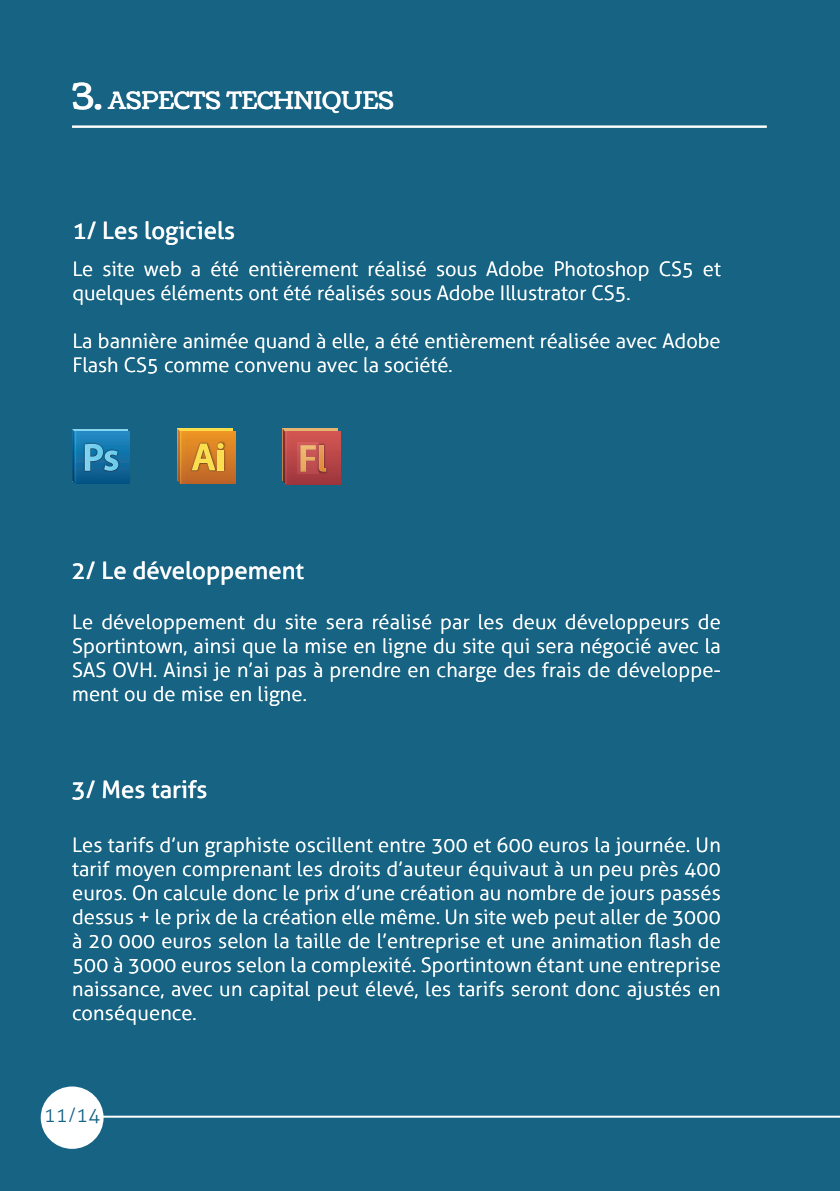
<style>
.page{position:relative;width:840px;height:1191px;background:#fff}
.page>*{position:absolute;margin:0;border:0;box-sizing:border-box;transform-origin:0 0}
.t1{font:24px "Aller";color:#fff}
.t2{font:24px "Coustard";color:#fff}
.t3{font:300 20px/24px "Aller";color:#fff}
.t4{font:300 20px "Aller";color:#166383}
.s1{font-size:36px}
</style>
<div class="page">
<div style="left:0;top:0;width:839px;height:1191px;background:#166383"></div>
<hr style="left:101px;top:1115px;width:738px;height:2px;background:#fff">
<div style="left:41px;top:1086px;width:62px;height:62px;background:#fff;border-radius:50%"></div>
<svg style="left:75px;top:429px;width:52px;height:3px"></svg>
<div style="left:75px;top:432px;width:55px;height:52px;background:linear-gradient(to bottom,#208cc5,#085585)"></div>
<svg style="left:72px;top:429px;width:3px;height:55px"></svg>
<svg style="left:75px;top:432px;width:4px;height:52px"></svg>
<img style="left:83px;top:441px;width:38px;height:32px">
<svg style="left:85px;top:444px;width:33px;height:27px"></svg>
<div style="left:177px;top:428px;width:55px;height:52px;background:#fadc4a"></div>
<div style="left:180px;top:431px;width:55px;height:52px;background:linear-gradient(to bottom,#ee9624,#bd6529)"></div>
<svg style="left:177px;top:429px;width:3px;height:54px"></svg>
<svg style="left:180px;top:431px;width:4px;height:52px"></svg>
<img style="left:189px;top:441px;width:37px;height:31px">
<svg style="left:191px;top:443px;width:32px;height:28px"></svg>
<div style="left:218px;top:451px;width:5px;height:19px;background:#fbde4d"></div>
<svg style="left:285px;top:428px;width:52px;height:4px"></svg>
<div style="left:285px;top:432px;width:55px;height:53px;background:linear-gradient(to bottom,#d45853,#9c353d)"></div>
<svg style="left:282px;top:428px;width:3px;height:55px"></svg>
<svg style="left:285px;top:432px;width:4px;height:51px"></svg>
<img style="left:316px;top:442px;width:12px;height:32px">
<img style="left:297px;top:443px;width:21px;height:31px">
<svg style="left:300px;top:445px;width:26px;height:27px"></svg>
<hr style="left:72px;top:126px;width:694px;height:2px;background:#fff">
<p class="t2" style="left:72px;top:84px;width:323px"><span class="s1">3.</span> ASPECTS TECHNIQUES</p>
<p class="t1" style="left:72px;top:216px;width:164px">1/ Les logiciels</p>
<p class="t3" style="left:72px;top:256px;width:649px">Le site web a été entièrement réalisé sous Adobe Photoshop CS5 et quelques éléments ont été réalisés sous Adobe Illustrator CS5.</p>
<p class="t3" style="left:72px;top:328px;width:649px">La bannière animée quand à elle, a été entièrement réalisée avec Adobe<br>Flash CS5 comme convenu avec la société.</p>
<p class="t1" style="left:71px;top:556px;width:234px">2/ Le développement</p>
<p class="t3" style="left:72px;top:610px;width:650px;text-align:justify">Le développement du site sera réalisé par les deux développeurs de Sportintown, ainsi que la mise en ligne du site qui sera négocié avec la SAS OVH. Ainsi je n’ai pas à prendre en charge des frais de développe&shy;ment ou de mise en ligne.</p>
<p class="t1" style="left:71px;top:774px;width:137px">3/ Mes tarifs</p>
<p class="t3" style="left:72px;top:832px;width:650px;text-align:justify">Les tarifs d’un graphiste oscillent entre 300 et 600 euros la journée. Un tarif moyen comprenant les droits d’auteur équivaut à un peu près 400 euros. On calcule donc le prix d’une création au nombre de jours passés dessus + le prix de la création elle même. Un site web peut aller de 3000 à 20 000 euros selon la taille de l’entreprise et une animation flash de 500 à 3000 euros selon la complexité. Sportintown étant une entreprise naissance, avec un capital peut élevé, les tarifs seront donc ajustés en conséquence.</p>
<p class="t4" style="left:44px;top:1103px;width:58px">11/14</p>
</div>
